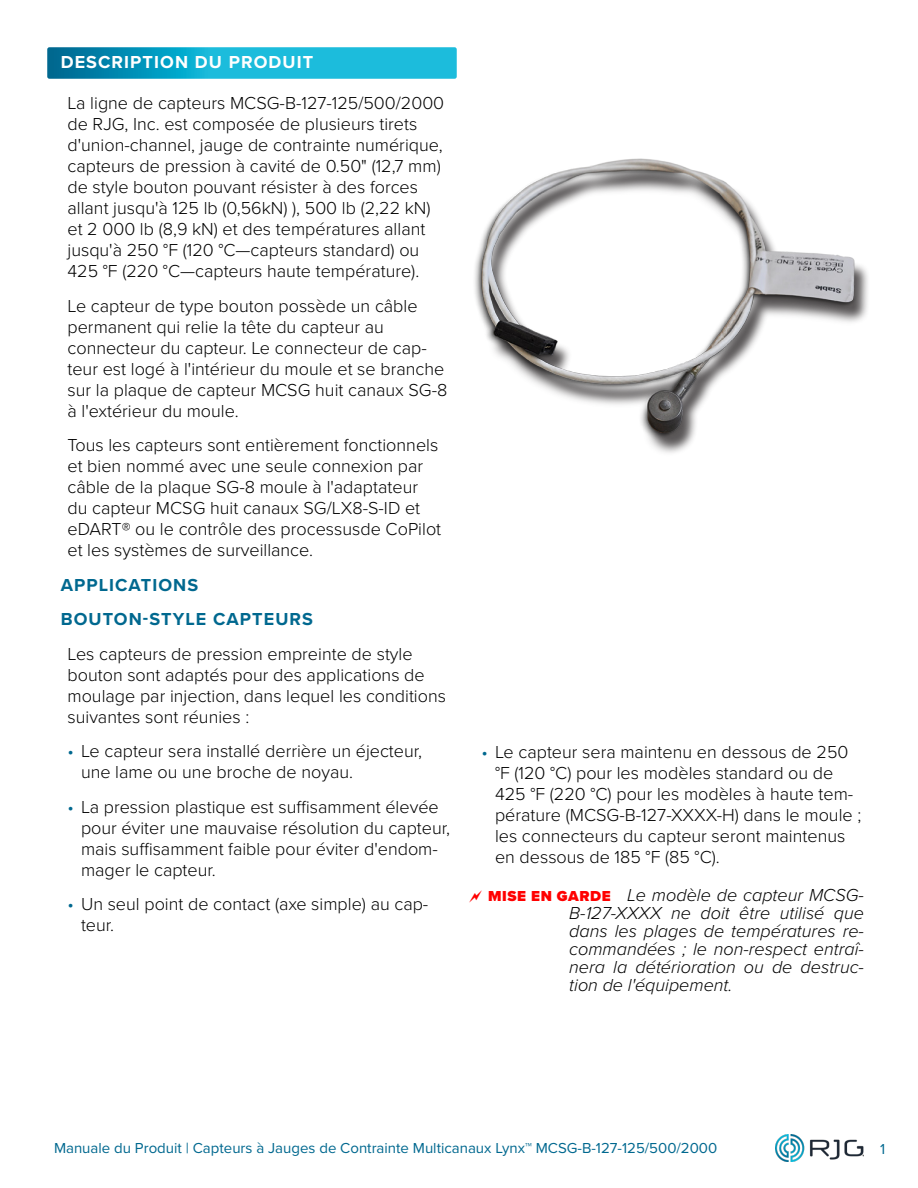
<style>
.page{position:relative;width:918px;height:1188px;background:#fff}
.page>*{position:absolute;margin:0;border:0;box-sizing:border-box;transform-origin:0 0}
.t1{font:300 18px/21px "Proxima Nova";color:#000}
.t2{font:italic 300 18px/18px "Proxima Nova";color:#000;text-align:justify}
.t3{font:700 18px/34.5px "Proxima Nova";letter-spacing:.06em;color:#00688f}
.t4{font:700 18px "Proxima Nova";letter-spacing:.06em;color:#fff}
.t5{font:15px "Proxima Nova";color:#00688f}
.s1{color:#00688f}
.s2{font-weight:900;font-style:normal;font-size:15px;color:#f00}
</style>
<div class="page">
<img style="left:776px;top:1134px;width:88px;height:27px">
<svg style="left:47px;top:47px;width:410px;height:32px;background:#15abcd"></svg>
<div style="left:475px;top:164px;width:395px;height:294px;background:#231f20;opacity:.75"></div>
<img style="left:474px;top:158px;width:390px;height:283px">
<p class="t4" style="left:61px;top:49px;width:254px">DESCRIPTION DU PRODUIT</p>
<p class="t1" style="left:68px;top:92px;width:378px">La ligne de capteurs MCSG‑B‑127‑125/500/2000 de RJG, Inc. est composée de plusieurs tirets d'union-channel, jauge de contrainte numérique, capteurs de pression à cavité de 0.50" (12,7 mm) de style bouton pouvant résister à des forces allant jusqu'à 125 lb (0,56kN) ), 500 lb (2,22 kN) et 2 000 lb (8,9 kN) et des températures allant jusqu'à 250 °F (120 °C—capteurs standard) ou 425 °F (220 °C—capteurs haute température).</p>
<p class="t1" style="left:68px;top:294px;width:381px">Le capteur de type bouton possède un câble permanent qui relie la tête du capteur au connecteur du capteur. Le connecteur de cap&shy;teur est logé à l'intérieur du moule et se branche sur la plaque de capteur MCSG huit canaux SG-8 à l'extérieur du moule.</p>
<p class="t1" style="left:68px;top:434px;width:375px">Tous les capteurs sont entièrement fonctionnels et bien nommé avec une seule connexion par câble de la plaque SG-8 moule à l'adaptateur du capteur MCSG huit canaux SG/LX8‑S‑ID et eDART® ou le contrôle des processusde CoPilot et les systèmes de surveillance.</p>
<p class="t3" style="left:61px;top:567px;width:254px">APPLICATIONS<br>BOUTON-STYLE CAPTEURS</p>
<p class="t1" style="left:68px;top:642px;width:380px">Les capteurs de pression empreinte de style bouton sont adaptés pour des applications de moulage par injection, dans lequel les conditions suivantes sont réunies :</p>
<p class="t1" style="left:81px;top:740px;width:343px;text-indent:-14px"><span class="s1">•</span> Le capteur sera installé derrière un éjecteur, une lame ou une broche de noyau.</p>
<p class="t1" style="left:81px;top:795px;width:370px;text-indent:-14px"><span class="s1">•</span> La pression plastique est suffisamment élevée pour éviter une mauvaise résolution du capteur, mais suffisamment faible pour éviter d'endom&shy;mager le capteur.</p>
<p class="t1" style="left:81px;top:893px;width:349px;text-indent:-14px"><span class="s1">•</span> Un seul point de contact (axe simple) au cap&shy;teur.</p>
<p class="t1" style="left:495px;top:740px;width:368px;text-indent:-14px"><span class="s1">•</span> Le capteur sera maintenu en dessous de 250 °F (120 °C) pour les modèles standard ou de 425 °F (220 °C) pour les modèles à haute tem&shy;pérature (MCSG‑B‑127‑XXXX‑H) dans le moule ; les connecteurs du capteur seront maintenus en dessous de 185 °F (85 °C).</p>
<p class="t2" style="left:569px;top:885px;width:296px;text-indent:-81px"><span class="s2">MISE EN GARDE</span> Le modèle de capteur MCSG-B-127-XXXX ne doit être utilisé que dans les plages de températures re&shy;commandées ; le non-respect entraî&shy;nera la détérioration ou de destruc&shy;tion de l'équipement.</p>
<p class="t5" style="left:54px;top:1136px;width:665px">Manuale du Produit | Capteurs à Jauges de Contrainte Multicanaux Lynx™ MCSG‑B‑127‑125/500/2000</p>
<p class="t5" style="left:880px;top:1137px;width:7px">1</p>
</div>
